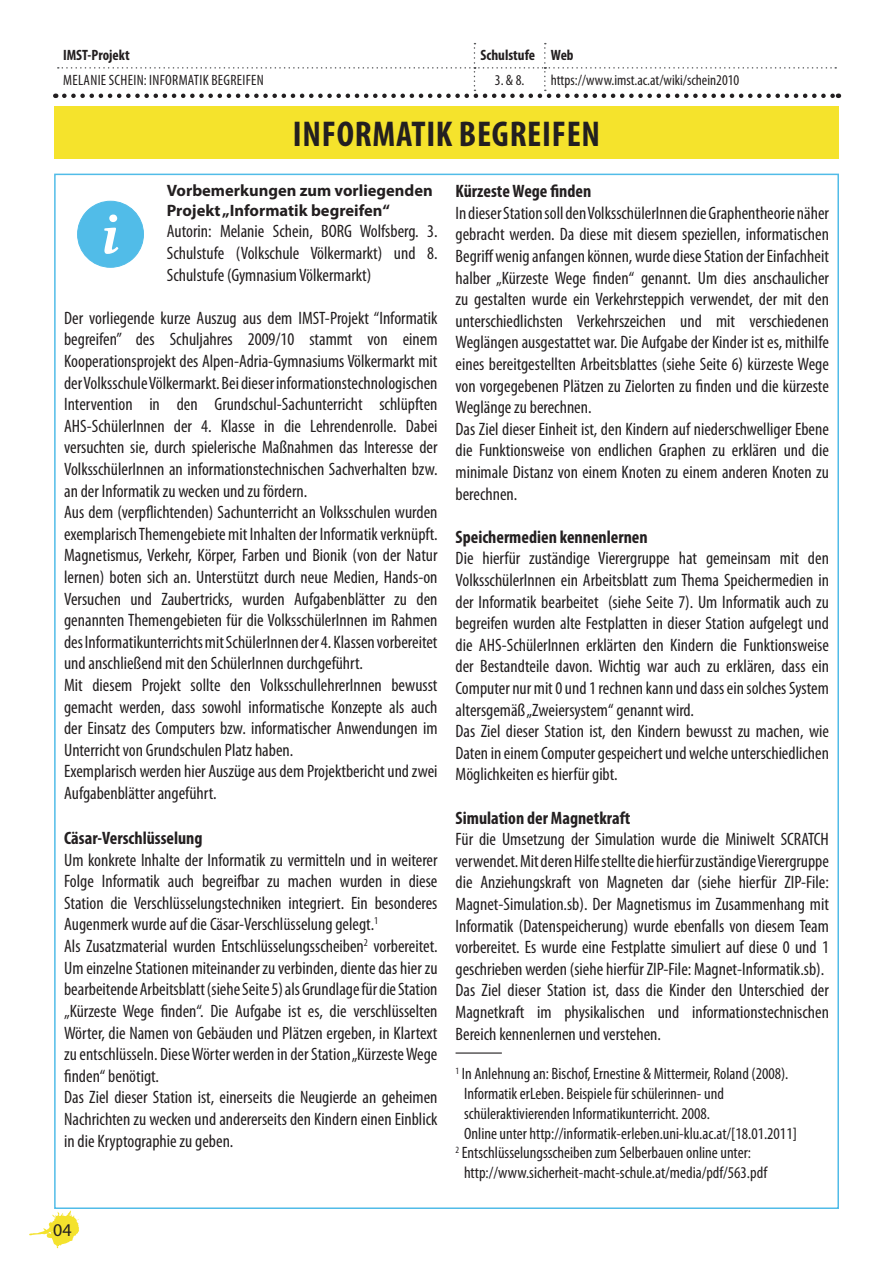
<style>
.page{position:relative;width:893px;height:1263px;background:#fff}
.page>*{position:absolute;margin:0;border:0;box-sizing:border-box;transform-origin:0 0}
.t1{font:58.95px "Lin Libertine OBI";color:#fff}
.t2{font:700 condensed 36px "Myriad Pro";letter-spacing:.02em;color:#231f20}
.t3{font:condensed 18px/21.6px "Myriad Pro";color:#231f20}
.t4{font:700 condensed 18px "Myriad Pro";color:#231f20}
.t5{font:18px "Myriad Pro";color:#231f20}
.t6{font:condensed 16.5px "Myriad Pro";color:#231f20}
.t7{font:700 16.5px/19.8px "Myriad Pro";color:#231f20}
.t8{font:condensed 15px "Myriad Pro";letter-spacing:.02em;color:#231f20}
.t9{font:condensed 15px "Myriad Pro";color:#231f20}
.t10{font:700 condensed 15px "Myriad Pro";color:#231f20}
</style>
<div class="page">
<svg style="left:29px;top:1210px;width:50px;height:38px"></svg>
<svg style="left:55px;top:43px;width:784px;height:55px"></svg>
<div style="left:54px;top:106px;width:785px;height:52px;background:#f5e32c"></div>
<svg style="left:77px;top:201px;width:67px;height:66px"></svg>
<hr style="left:456px;top:1052px;width:46px;height:1px;background:#231f20">
<p class="t10" style="left:63px;top:46px;width:68px">IMST-Projekt</p>
<p class="t10" style="left:480px;top:46px;width:95px">Schulstufe Web</p>
<p class="t8" style="left:63px;top:71px;width:202px">Melanie Schei n: Informatik begrei fen</p>
<p class="t8" style="left:495px;top:71px;width:31px">3. &amp; 8.</p>
<p class="t9" style="left:551px;top:71px;width:190px">https://www.imst.ac.at/wiki/schein2010</p>
<h2 class="t2" style="left:293px;top:111px;width:309px">Informatik begreifen</h2>
<p class="t7" style="left:167px;top:180px;width:268px">Vorbemerkungen zum vorliegenden<br>Projekt „Informatik begreifen“</p>
<p class="t3" style="left:167px;top:220px;width:163px">Autorin: Melanie Schein, BORG</p>
<p class="t4" style="left:456px;top:180px;width:137px">Kürzeste Wege finden</p>
<p class="t3" style="left:456px;top:202px;width:375px">In dieser Station soll den VolksschülerInnen die Graphentheorie näher gebracht werden. Da diese mit diesem speziellen, informatischen Begriff wenig anfangen können, wurde diese Station der Einfachheit halber „Kürzeste Wege finden“ genannt. Um dies anschaulicher zu gestalten wurde ein Verkehrsteppich verwendet, der mit den unterschiedlichsten Verkehrszeichen und mit verschiedenen Weglängen ausgestattet war. Die Aufgabe der Kinder ist es, mithilfe eines bereitgestellten Arbeitsblattes (siehe Seite 6) kürzeste Wege von vorgegebenen Plätzen zu Zielorten zu finden und die kürzeste Weglänge zu berechnen.<br>Das Ziel dieser Einheit ist, den Kindern auf niederschwelliger Ebene die Funktionsweise von endlichen Graphen zu erklären und die minimale Distanz von einem Knoten zu einem anderen Knoten zu berechnen.</p>
<p class="t4" style="left:456px;top:525px;width:194px">Speichermedien kennenlernen</p>
<p class="t3" style="left:456px;top:547px;width:375px">Die hierfür zuständige Vierergruppe hat gemeinsam mit den VolksschülerInnen ein Arbeitsblatt zum Thema Speichermedien in der Informatik bearbeitet (siehe Seite 7). Um Informatik auch zu begreifen wurden alte Festplatten in dieser Station aufgelegt und die AHS-SchülerInnen erklärten den Kindern die Funktionsweise der Bestandteile davon. Wichtig war auch zu erklären, dass ein Computer nur mit 0 und 1 rechnen kann und dass ein solches System altersgemäß „Zweiersystem“ genannt wird.<br>Das Ziel dieser Station ist, den Kindern bewusst zu machen, wie Daten in einem Computer gespeichert und welche unterschiedlichen Möglichkeiten es hierfür gibt.</p>
<p class="t4" style="left:456px;top:806px;width:176px">Simulation der Magnetkraft</p>
<p class="t3" style="left:456px;top:828px;width:375px">Für die Umsetzung der Simulation wurde die Miniwelt SCRATCH verwendet. Mit deren Hilfe stellte die hierfür zuständige Vierergruppe die Anziehungskraft von Magneten dar (siehe hierfür ZIP-File:<br>Magnet-Simulation.sb). Der Magnetismus im Zusammenhang mit Informatik (Datenspeicherung) wurde ebenfalls von diesem Team vorbereitet. Es wurde eine Festplatte simuliert auf diese 0 und 1 geschrieben werden (siehe hierfür ZIP-File: Magnet-Informatik.sb).<br>Das Ziel dieser Station ist, dass die Kinder den Unterschied der Magnetkraft im physikalischen und informationstechnischen Bereich kennenlernen und verstehen.</p>
<p class="t6" style="left:456px;top:1064px;width:334px"><sup>1</sup> In Anlehnung an: Bischof, Ernestine &amp; Mittermeir, Roland (2008).</p>
<p class="t6" style="left:464px;top:1083px;width:261px">Informatik erLeben. Beispiele für schülerinnen- und</p>
<p class="t6" style="left:464px;top:1103px;width:247px">schüleraktivierenden Informatikunterricht. 2008.</p>
<p class="t6" style="left:464px;top:1123px;width:334px">Online unter http://informatik-erleben.uni-klu.ac.at/[18.01.2011]</p>
<p class="t6" style="left:456px;top:1143px;width:297px"><sup>2</sup> Entschlüsselungsscheiben zum Selberbauen online unter:</p>
<p class="t6" style="left:464px;top:1163px;width:305px">http://www.sicherheit-macht-schule.at/media/pdf/563.pdf</p>
<h1 class="t1" style="left:98px;top:194px;width:22px">i</h1>
<p class="t3" style="left:167px;top:220px;width:272px;text-align:justify;text-indent:193px">Wolfsberg. 3.<br>Schulstufe (Volkschule Völkermarkt) und 8.<br>Schulstufe (Gymnasium Völkermarkt)</p>
<p class="t3" style="left:64px;top:307px;width:375px">Der vorliegende kurze Auszug aus dem IMST-Projekt “Informatik begreifen” des Schuljahres 2009/10 stammt von einem Kooperationsprojekt des Alpen-Adria-Gymnasiums Völkermarkt mit der Volksschule Völkermarkt. Bei dieser informationstechnologischen Intervention in den Grundschul-Sachunterricht schlüpften AHS‐SchülerInnen der 4. Klasse in die Lehrendenrolle. Dabei versuchten sie, durch spielerische Maßnahmen das Interesse der VolksschülerInnen an informationstechnischen Sachverhalten bzw. an der Informatik zu wecken und zu fördern.<br>Aus dem (verpflichtenden) Sachunterricht an Volksschulen wurden exemplarisch Themengebiete mit Inhalten der Informatik verknüpft.<br>Magnetismus, Verkehr, Körper, Farben und Bionik (von der Natur lernen) boten sich an. Unterstützt durch neue Medien, Hands‐on Versuchen und Zaubertricks, wurden Aufgabenblätter zu den genannten Themengebieten für die VolksschülerInnen im Rahmen des Informatikunterrichts mit SchülerInnen der 4. Klassen vorbereitet und anschließend mit den SchülerInnen durchgeführt.<br>Mit diesem Projekt sollte den VolksschullehrerInnen bewusst gemacht werden, dass sowohl informatische Konzepte als auch der Einsatz des Computers bzw. informatischer Anwendungen im Unterricht von Grundschulen Platz haben.<br>Exemplarisch werden hier Auszüge aus dem Projektbericht und zwei Aufgabenblätter angeführt.</p>
<p class="t4" style="left:64px;top:827px;width:140px">Cäsar-Verschlüsselung</p>
<p class="t3" style="left:64px;top:849px;width:375px">Um konkrete Inhalte der Informatik zu vermitteln und in weiterer Folge Informatik auch begreifbar zu machen wurden in diese Station die Verschlüsselungstechniken integriert. Ein besonderes Augenmerk wurde auf die Cäsar-Verschlüsselung gelegt.<sup>1<br></sup>Als Zusatzmaterial wurden Entschlüsselungsscheiben<sup>2</sup> vorbereitet.<br>Um einzelne Stationen miteinander zu verbinden, diente das hier zu bearbeitende Arbeitsblatt (siehe Seite 5)als Grundlage für die Station „Kürzeste Wege finden“. Die Aufgabe ist es, die verschlüsselten Wörter, die Namen von Gebäuden und Plätzen ergeben, in Klartext zu entschlüsseln. Diese Wörter werden in der Station „Kürzeste Wege finden“ benötigt.<br>Das Ziel dieser Station ist, einerseits die Neugierde an geheimen Nachrichten zu wecken und andererseits den Kindern einen Einblick in die Kryptographie zu geben.</p>
<p class="t5" style="left:53px;top:1219px;width:20px">04</p>
</div>
